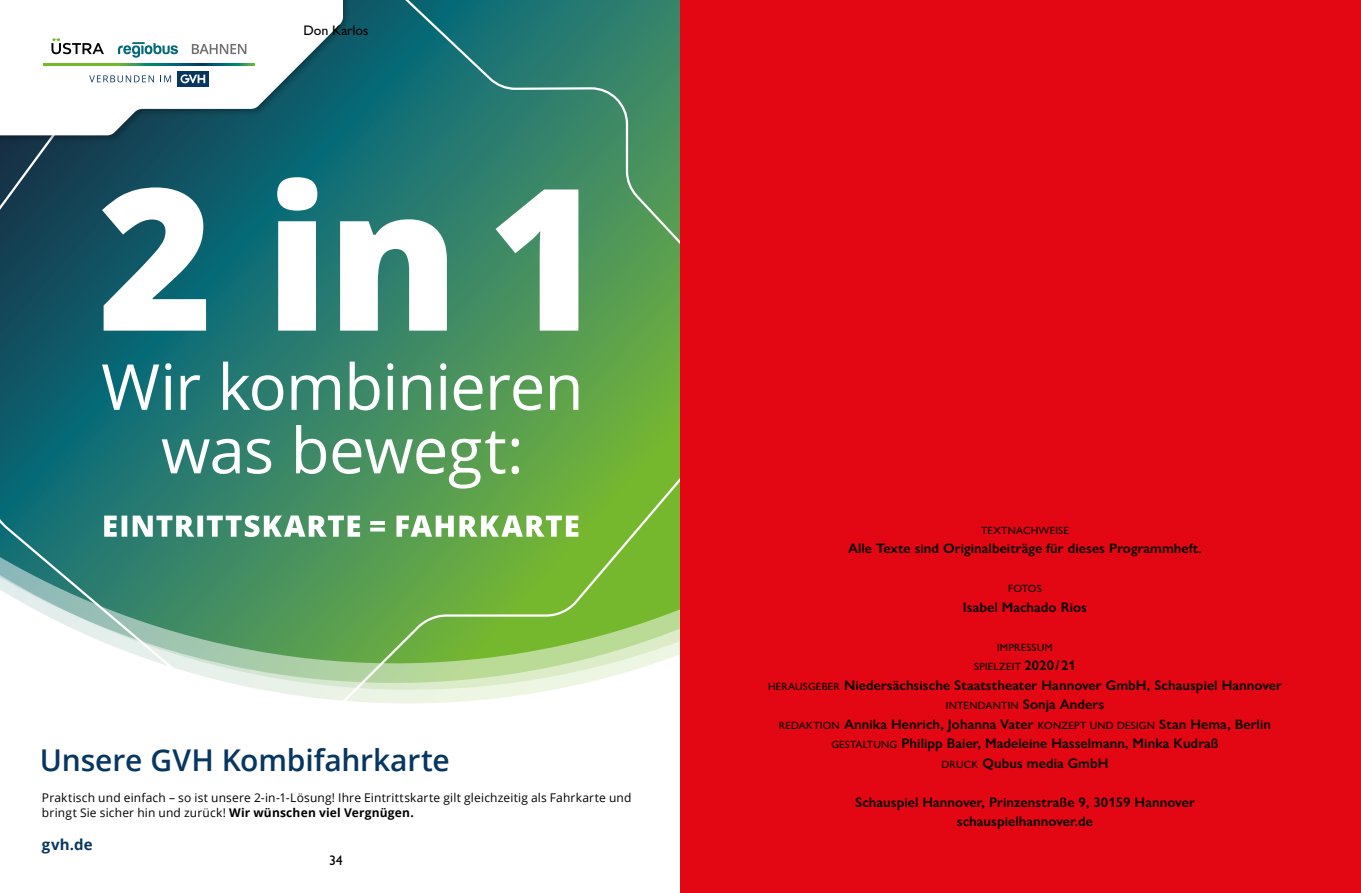
<style>
.page{position:relative;width:1361px;height:893px;background:#fff}
.page>*{position:absolute;margin:0;border:0;box-sizing:border-box;transform-origin:0 0}
.t1{font:600 30px "Open Sans";letter-spacing:-.005em;color:#073661}
.t2{font:700 15px "Open Sans";color:#073661}
.t3{font:600 13.8px/19.5px "Gill Sans Nova";letter-spacing:.005em;color:#000;text-align:center}
.t4{font:500 13.8px "Gill Sans Nova";color:#000}
.t5{font:12px/14.4px "Open Sans";letter-spacing:.015em;color:#000}
.t6{font:500 10.5px/19.5px "Gill Sans Nova";letter-spacing:.02em;color:#000;text-align:center}
.s1{font-weight:700}
.s2{font-weight:600;font-size:13.8px}
.s3{font-weight:500;font-size:10.5px}
</style>
<div class="page">
<svg style="left:0;top:0;width:680px;height:704px;background:#609d7d"></svg>
<div style="left:0;top:0;width:351px;height:143px;background:#000;opacity:.25"></div>
<svg style="left:0;top:0;width:343px;height:135px"></svg>
<div style="left:680px;top:0;width:681px;height:893px;background:#e30613"></div>
<p class="t4" style="left:303px;top:22px;width:67px">Don Karlos</p>
<h1 class="t1" style="left:40px;top:740px;width:412px">Unsere GVH Kombifahrkarte</h1>
<p class="t5" style="left:42px;top:790px;width:591px">Praktisch und einfach – so ist unsere 2-in-1-Lösung! Ihre Eintrittskarte gilt gleichzeitig als Fahrkarte und bringt Sie sicher hin und zurück! <span class="s1">Wir wünschen viel Vergnügen.</span></p>
<p class="t2" style="left:42px;top:834px;width:52px">gvh.de</p>
<p class="t4" style="left:329px;top:852px;width:15px">34</p>
<p class="t6" style="left:981px;top:520px;width:89px">TEXTNACHWEISE</p>
<p class="t3" style="left:848px;top:539px;width:355px">Alle Texte sind Originalbeiträge für dieses Programmheft.</p>
<p class="t6" style="left:1008px;top:579px;width:35px">FOTOS</p>
<p class="t3" style="left:963px;top:597px;width:126px">Isabel Machado Rios</p>
<p class="t6" style="left:974px;top:637px;width:103px">IMPRESSUM<br>SPIELZEIT <span class="s2">2020/21</span></p>
<p class="t3" style="left:768px;top:675px;width:515px"><span class="s3">HERAUSGEBER</span> Niedersächsische Staatstheater Hannover GmbH, Schauspiel Hannover</p>
<p class="t6" style="left:946px;top:696px;width:160px">INTENDANTIN <span class="s2">Sonja Anders</span></p>
<p class="t3" style="left:779px;top:714px;width:493px"><span class="s3">REDAKTION</span> Annika Henrich, Johanna Vater <span class="s3">KONZEPT UND DESIGN</span> Stan Hema, Berlin<br><span class="s3">GESTALTUNG</span> Philipp Baier, Madeleine Hasselmann, Minka Kudraß<br><span class="s3">DRUCK</span> Qubus media GmbH</p>
<p class="t3" style="left:855px;top:792px;width:341px">Schauspiel Hannover, Prinzenstraße 9, 30159 Hannover schauspielhannover.de</p>
</div>
